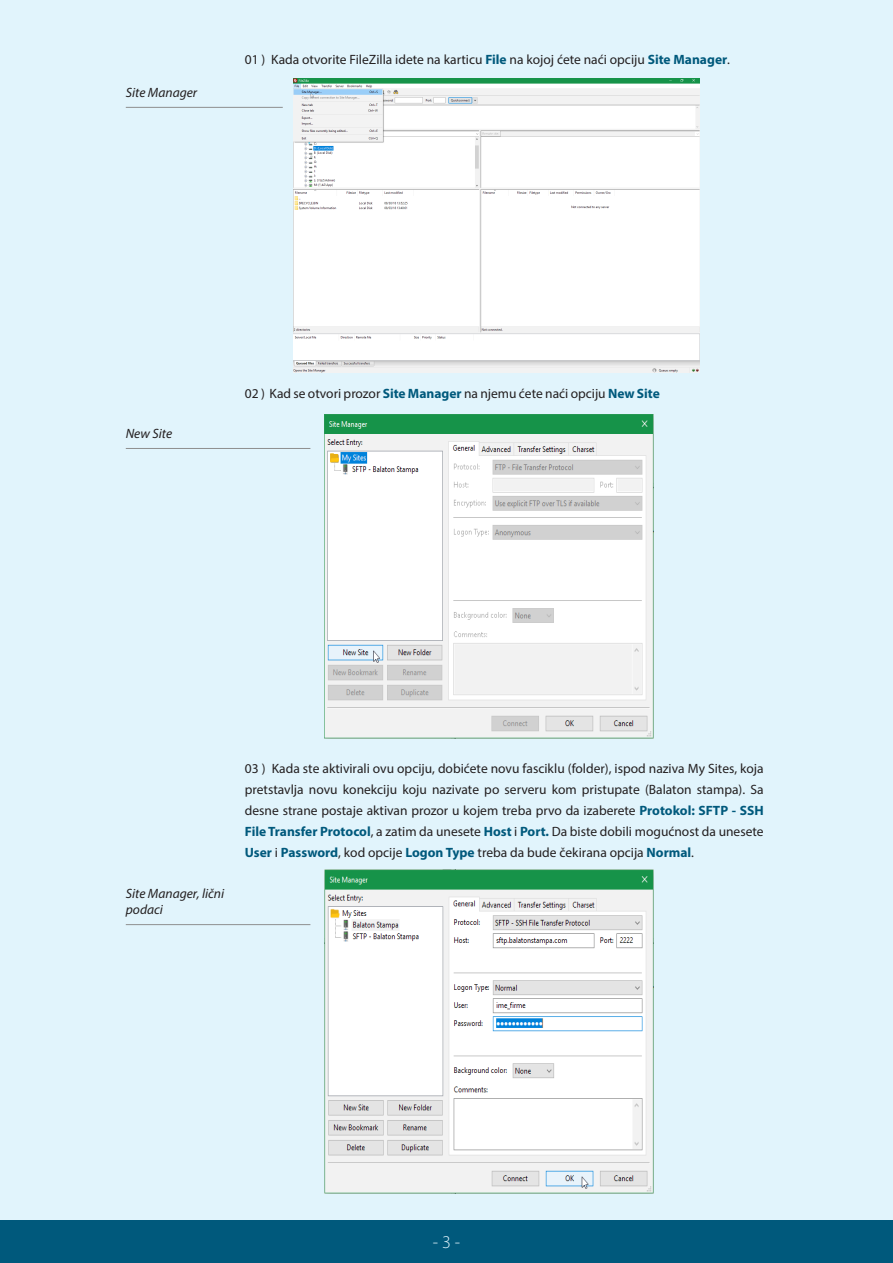
<style>
.page{position:relative;width:893px;height:1263px;background:#e1f4fc}
.page>*{position:absolute;margin:0;border:0;box-sizing:border-box;transform-origin:0 0}
.t1{font:300 18px "Myriad Pro";color:#e1f4fc}
.t2{font:13.5px/21px "Myriad Pro";color:#231f20;text-align:justify}
.t3{font:italic 13.5px/16.2px "Myriad Pro";color:#231f20}
.s1{font-weight:700;color:#00597c}
</style>
<div class="page">
<div style="left:0;top:1220px;width:893px;height:43px;background:#00597c"></div>
<img style="left:293px;top:78px;width:406px;height:294px">
<img style="left:325px;top:415px;width:328px;height:324px">
<img style="left:325px;top:870px;width:328px;height:324px">
<hr style="left:126px;top:107px;width:157px;height:1px;background:#8e8f8f">
<hr style="left:126px;top:448px;width:184px;height:1px;background:#8e8f8f">
<hr style="left:126px;top:924px;width:184px;height:1px;background:#8e8f8f">
<p class="t3" style="left:126px;top:84px;width:73px">Site Manager</p>
<p class="t2" style="left:245px;top:49px;width:487px">01 ) Kada otvorite FileZilla idete na karticu <span class="s1">File</span> na kojoj ćete naći opciju <span class="s1">Site Manager</span>.</p>
<p class="t3" style="left:126px;top:425px;width:48px">New Site</p>
<p class="t2" style="left:245px;top:383px;width:416px">02 ) Kad se otvori prozor <span class="s1">Site Manager</span> na njemu ćete naći opciju <span class="s1">New Site</span></p>
<p class="t3" style="left:126px;top:885px;width:100px">Site Manager, lični podaci</p>
<p class="t2" style="left:245px;top:758px;width:520px">03 ) Kada ste aktivirali ovu opciju, dobićete novu fasciklu (folder), ispod naziva My Sites, koja pretstavlja novu konekciju koju nazivate po serveru kom pristupate (Balaton stampa). Sa desne strane postaje aktivan prozor u kojem treba prvo da izaberete <span class="s1">Protokol: SFTP - SSH File Transfer Protocol</span>, a zatim da unesete <span class="s1">Host</span> i <span class="s1">Port.</span> Da biste dobili mogućnost da unesete <span class="s1">User</span> i <span class="s1">Password</span>, kod opcije <span class="s1">Logon Type</span> treba da bude čekirana opcija <span class="s1">Normal</span>.</p>
<h1 class="t1" style="left:433px;top:1231px;width:29px">- 3 -</h1>
</div>
